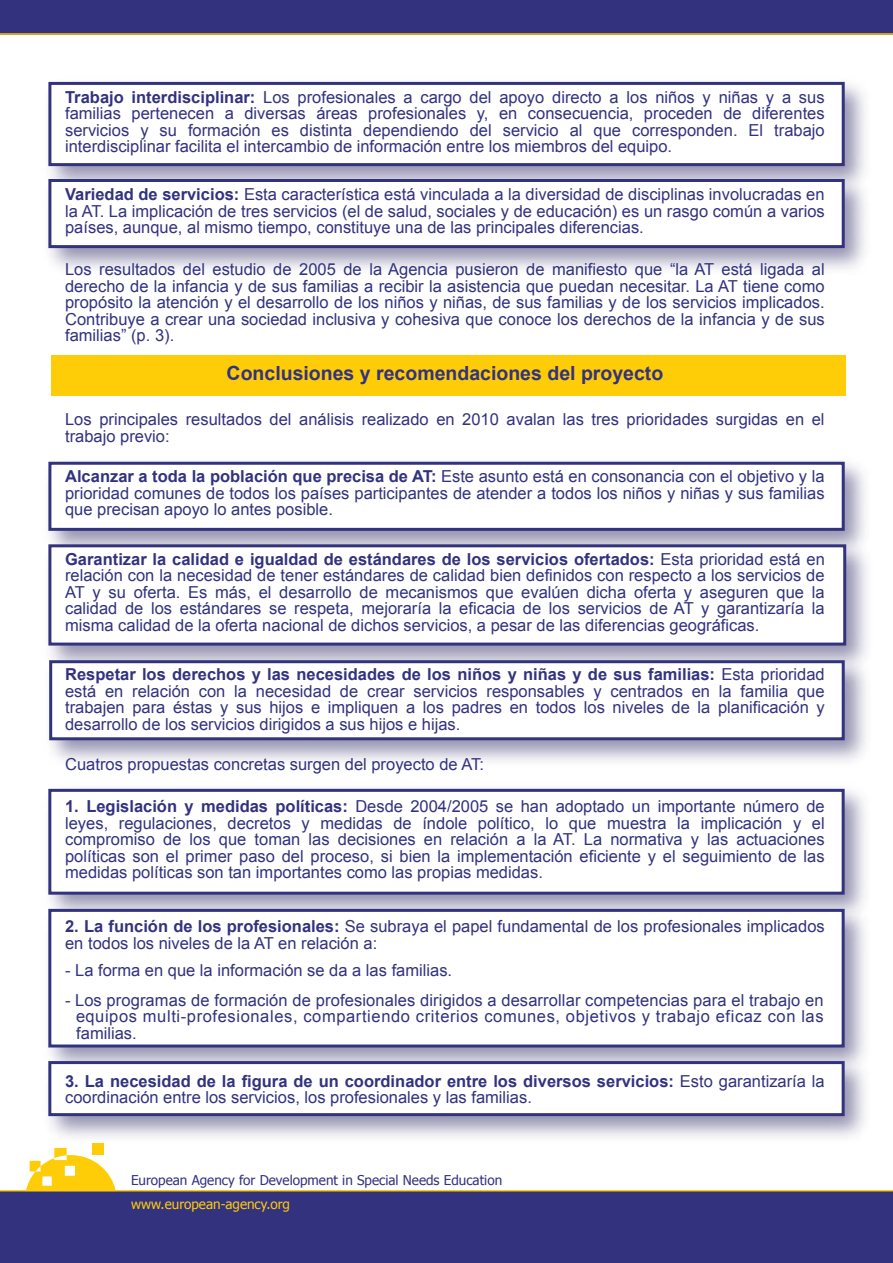
<style>
.page{position:relative;width:893px;height:1263px;background:#fff}
.page>*{position:absolute;margin:0;border:0;box-sizing:border-box;transform-origin:0 0}
.t1{font:700 19.5px "Arial";color:#32327f}
.t2{font:16.5px/16.5px "Arial";color:#32327f;text-align:justify}
.t3{font:13.5px "Tahoma";color:#32327f}
.t4{font:13.5px "Tahoma";color:#ffcc08}
.s1{font-weight:700}
</style>
<div class="page">
<div style="left:0;top:0;width:893px;height:34px;background:#32327f"></div>
<div style="left:0;top:1191px;width:893px;height:72px;background:#32327f"></div>
<svg style="left:26px;top:1149px;width:90px;height:41px"></svg>
<hr style="left:0;top:1190px;width:893px;height:1px;background:#ffcc08">
<div style="left:48px;top:82px;width:797px;height:84px;background:#fff;border:3px solid #32327f"></div>
<div style="left:48px;top:179px;width:797px;height:69px;background:#fff;border:3px solid #32327f"></div>
<div style="left:48px;top:462px;width:797px;height:69px;background:#fff;border:3px solid #32327f"></div>
<img style="left:46px;top:532px;width:824px;height:116px">
<div style="left:48px;top:544px;width:798px;height:101px;background:#fff;border:3px solid #32327f"></div>
<div style="left:49px;top:660px;width:796px;height:80px;background:#fff;border:3px solid #32327f"></div>
<div style="left:48px;top:789px;width:797px;height:106px;background:#fff;border:3px solid #32327f"></div>
<img style="left:46px;top:897px;width:823px;height:152px">
<div style="left:48px;top:909px;width:797px;height:138px;background:#fff;border:3px solid #32327f"></div>
<img style="left:48px;top:1049px;width:817px;height:100px">
<div style="left:48px;top:1061px;width:797px;height:55px;background:#fff;border:3px solid #32327f"></div>
<div style="left:51px;top:355px;width:794px;height:41px;background:#ffcc08"></div>
<hr style="left:0;top:33px;width:893px;height:2px;background:#ffcc08">
<p class="t2" style="left:65px;top:89px;width:761px"><span class="s1">Trabajo interdisciplinar:</span> Los profesionales a cargo del apoyo directo a los niños y niñas y a sus familias pertenecen a diversas áreas profesionales y, en consecuencia, proceden de diferentes servicios y su formación es distinta dependiendo del servicio al que corresponden. El trabajo interdisciplinar facilita el intercambio de información entre los miembros del equipo.</p>
<p class="t2" style="left:65px;top:186px;width:761px"><span class="s1">Variedad de servicios:</span> Esta característica está vinculada a la diversidad de disciplinas involucradas en la AT. La implicación de tres servicios (el de salud, sociales y de educación) es un rasgo común a varios países, aunque, al mismo tiempo, constituye una de las principales diferencias.</p>
<p class="t2" style="left:65px;top:261px;width:761px">Los resultados del estudio de 2005 de la Agencia pusieron de manifiesto que “la AT está ligada al derecho de la infancia y de sus familias a recibir la asistencia que puedan necesitar. La AT tiene como propósito la atención y el desarrollo de los niños y niñas, de sus familias y de los servicios implicados.<br>Contribuye a crear una sociedad inclusiva y cohesiva que conoce los derechos de la infancia y de sus familias” (p. 3).</p>
<h2 class="t1" style="left:227px;top:361px;width:438px">Conclusiones y recomendaciones del proyecto</h2>
<p class="t2" style="left:65px;top:411px;width:761px">Los principales resultados del análisis realizado en 2010 avalan las tres prioridades surgidas en el trabajo previo:</p>
<p class="t2" style="left:65px;top:468px;width:761px"><span class="s1">Alcanzar a toda la población que precisa de AT:</span> Este asunto está en consonancia con el objetivo y la prioridad comunes de todos los países participantes de atender a todos los niños y niñas y sus familias que precisan apoyo lo antes posible.</p>
<p class="t2" style="left:65px;top:551px;width:761px"><span class="s1">Garantizar la calidad e igualdad de estándares de los servicios ofertados:</span> Esta prioridad está en relación con la necesidad de tener estándares de calidad bien definidos con respecto a los servicios de AT y su oferta. Es más, el desarrollo de mecanismos que evalúen dicha oferta y aseguren que la calidad de los estándares se respeta, mejoraría la eficacia de los servicios de AT y garantizaría la misma calidad de la oferta nacional de dichos servicios, a pesar de las diferencias geográficas.</p>
<p class="t2" style="left:65px;top:666px;width:761px"><span class="s1">Respetar los derechos y las necesidades de los niños y niñas y de sus familias:</span> Esta prioridad está en relación con la necesidad de crear servicios responsables y centrados en la familia que trabajen para éstas y sus hijos e impliquen a los padres en todos los niveles de la planificación y desarrollo de los servicios dirigidos a sus hijos e hijas.</p>
<p class="t2" style="left:65px;top:756px;width:420px">Cuatros propuestas concretas surgen del proyecto de AT:</p>
<p class="t2" style="left:65px;top:798px;width:761px"><span class="s1">1. Legislación y medidas políticas:</span> Desde 2004/2005 se han adoptado un importante número de leyes, regulaciones, decretos y medidas de índole político, lo que muestra la implicación y el compromiso de los que toman las decisiones en relación a la AT. La normativa y las actuaciones políticas son el primer paso del proceso, si bien la implementación eficiente y el seguimiento de las medidas políticas son tan importantes como las propias medidas.</p>
<p class="t2" style="left:65px;top:918px;width:761px"><span class="s1">2. La función de los profesionales:</span> Se subraya el papel fundamental de los profesionales implicados en todos los niveles de la AT en relación a:</p>
<p class="t2" style="left:65px;top:962px;width:388px">- La forma en que la información se da a las familias.</p>
<p class="t2" style="left:76px;top:992px;width:749px;text-indent:-11px">- Los programas de formación de profesionales dirigidos a desarrollar competencias para el trabajo en equipos multi-profesionales, compartiendo criterios comunes, objetivos y trabajo eficaz con las familias.</p>
<p class="t2" style="left:65px;top:1073px;width:761px"><span class="s1">3. La necesidad de la figura de un coordinador entre los diversos servicios:</span> Esto garantizaría la coordinación entre los servicios, los profesionales y las familias.</p>
<p class="t3" style="left:131px;top:1171px;width:373px">European Agency for Development in Special Needs Education</p>
<p class="t4" style="left:131px;top:1195px;width:161px">www.european-agency.org</p>
</div>
